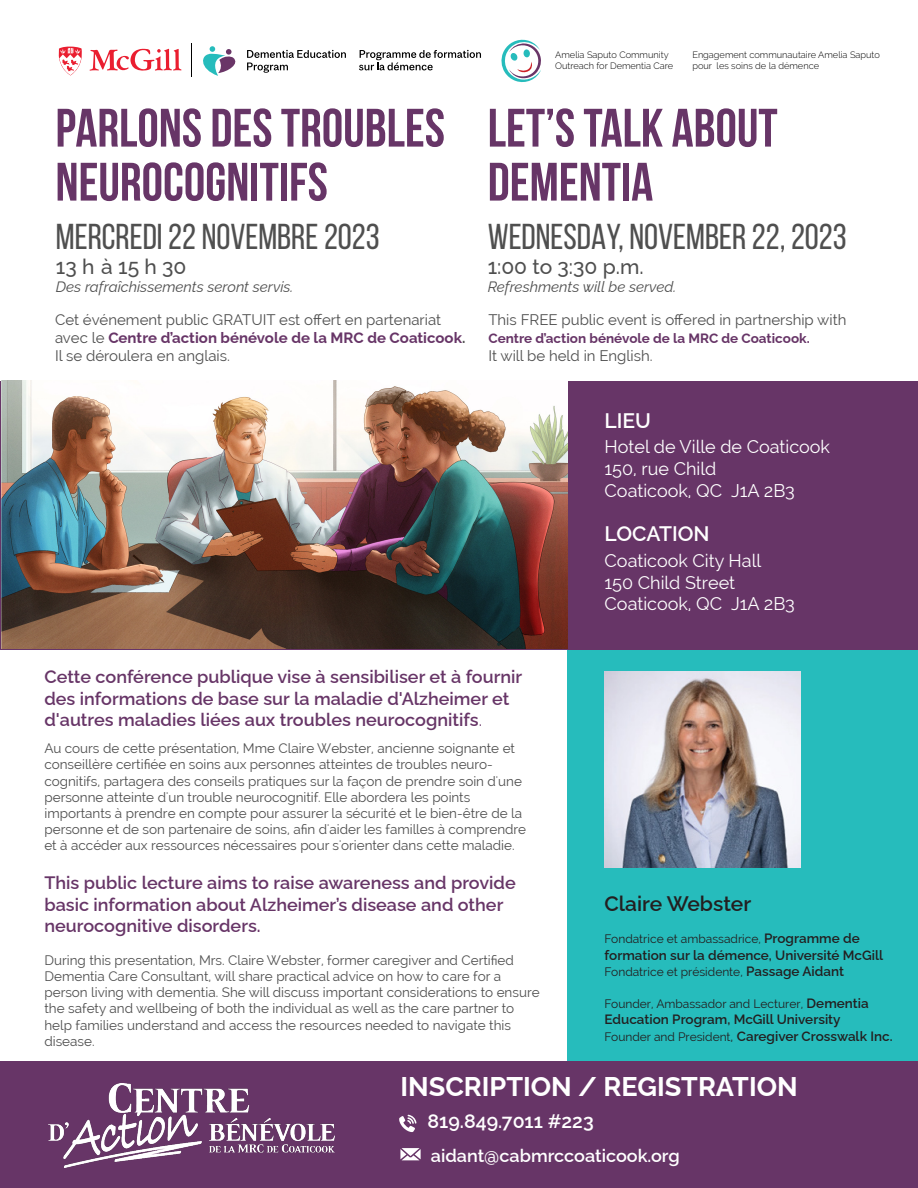
<style>
.page{position:relative;width:918px;height:1188px;background:#fff}
.page>*{position:absolute;margin:0;border:0;box-sizing:border-box;transform-origin:0 0}
.t1{font:700 54px/54px "Bebas Neue";color:#673567}
.t2{font:36px "Bebas Neue";color:#4f4f4f}
.t3{font:700 27px "Raleway";color:#fff}
.t4{font:500 21px "Raleway";color:#4f4f4f}
.t5{font:600 21px "Raleway";color:#231f20}
.t6{font:600 21px "Raleway";color:#fff}
.t7{font:600 19.5px "Raleway";color:#fff}
.t8{font:600 18px/21.6px "Raleway";color:#673567}
.t9{font:18px/21.6px "Raleway";color:#fff}
.t10{font:600 18px "Raleway";color:#fff}
.t11{font:15px/18px "Raleway";color:#4f4f4f}
.t12{font:italic 15px "Raleway";color:#4f4f4f}
.t13{font:13.5px/16.2px "Raleway";color:#4f4f4f}
.t14{font:600 13.5px/16.2px "Raleway";color:#231f20}
.t15{font:700 13.5px "Raleway";color:#673567}
.t16{font:12px "Raleway";color:#231f20}
.t17{font:300 9.3px/11.1px "Raleway";color:#000}
.s1{font-weight:700;color:#673567}
.s2{font-weight:700}
.s3{font-weight:400}
.s4{font-weight:600;font-size:13.5px}
.s5{font-weight:400;font-size:12px}
</style>
<div class="page">
<div style="left:567px;top:645px;width:351px;height:416px;background:#26bcbc"></div>
<div style="left:0;top:381px;width:918px;height:268px;background:#673567"></div>
<div style="left:0;top:1061px;width:918px;height:127px;background:#673567"></div>
<svg style="left:399px;top:1115px;width:18px;height:17px"></svg>
<svg style="left:400px;top:1148px;width:21px;height:12px"></svg>
<img style="left:49px;top:1083px;width:285px;height:85px">
<img style="left:605px;top:671px;width:196px;height:196px">
<img style="left:1px;top:381px;width:566px;height:268px">
<svg style="left:501px;top:39px;width:40px;height:44px"></svg>
<svg style="left:523px;top:49px;width:7px;height:9px"></svg>
<svg style="left:359px;top:50px;width:122px;height:20px"></svg>
<svg style="left:247px;top:50px;width:99px;height:23px"></svg>
<svg style="left:203px;top:46px;width:33px;height:30px"></svg>
<hr style="left:191px;top:43px;width:1px;height:34px;background:#000">
<svg style="left:89px;top:49px;width:93px;height:22px"></svg>
<svg style="left:58px;top:47px;width:24px;height:28px"></svg>
<h1 class="t1" style="left:55px;top:100px;width:391px">PARLONS DES TROUBLES<br>NEUROCOGNITIFS</h1>
<h2 class="t2" style="left:56px;top:217px;width:325px">MERCREDI 22 NOVEMBRE 2023</h2>
<h3 class="t4" style="left:56px;top:250px;width:132px">13 h à 15 h 30</h3>
<p class="t12" style="left:56px;top:275px;width:239px">Des rafraîchissements seront servis.</p>
<p class="t11" style="left:55px;top:311px;width:412px">Cet événement public GRATUIT est offert en partenariat avec le <span class="s1">Centre d’action bénévole de la MRC de Coaticook</span><span class="s2">.<br></span>Il se déroulera en anglais.</p>
<p class="t17" style="left:555px;top:49px;width:119px">Amelia Saputo Community<br>Outreach for Dementia Care</p>
<p class="t17" style="left:692px;top:49px;width:189px">Engagement communautaire Amelia Saputo pour les soins de la démence</p>
<h1 class="t1" style="left:488px;top:100px;width:291px">LET’S TALK ABOUT<br>DEMENTIA</h1>
<h2 class="t2" style="left:488px;top:217px;width:361px">WEDNESDAY, NOVEMBER 22, 2023</h2>
<h3 class="t4" style="left:488px;top:250px;width:157px">1:00 to 3:30 p.m.</h3>
<p class="t12" style="left:488px;top:275px;width:190px">Refreshments will be served.</p>
<p class="t11" style="left:488px;top:311px;width:359px">This FREE public event is offered in partnership with</p>
<p class="t15" style="left:488px;top:328px;width:323px">Centre d’action bénévole de la MRC de Coaticook.</p>
<p class="t11" style="left:488px;top:347px;width:166px">It will be held in English.</p>
<h3 class="t6" style="left:605px;top:404px;width:48px">LIEU</h3>
<h3 class="t9" style="left:605px;top:436px;width:227px">Hotel de Ville de Coaticook<br>150, rue Child<br>Coaticook, QC J1A 2B3</h3>
<h3 class="t6" style="left:605px;top:517px;width:107px">LOCATION</h3>
<h3 class="t9" style="left:605px;top:550px;width:192px">Coaticook City Hall<br>150 Child Street<br>Coaticook, QC J1A 2B3</h3>
<h3 class="t8" style="left:44px;top:664px;width:479px">Cette conférence publique vise à sensibiliser et à fournir des informations de base sur la maladie d'Alzheimer et d'autres maladies liées aux troubles neurocognitifs<span class="s3">.</span></h3>
<p class="t13" style="left:44px;top:740px;width:483px">Au cours de cette présentation, Mme Claire Webster, ancienne soignante et conseillère certifiée en soins aux personnes atteintes de troubles neuro&shy;cognitifs, partagera des conseils pratiques sur la façon de prendre soin d'une personne atteinte d'un trouble neurocognitif. Elle abordera les points importants à prendre en compte pour assurer la sécurité et le bien-être de la personne et de son partenaire de soins, afin d'aider les familles à comprendre et à accéder aux ressources nécessaires pour s'orienter dans cette maladie.</p>
<h3 class="t8" style="left:44px;top:870px;width:473px">This public lecture aims to raise awareness and provide basic information about Alzheimer’s disease and other neurocognitive disorders.</h3>
<p class="t13" style="left:44px;top:952px;width:497px">During this presentation, Mrs. Claire Webster, former caregiver and Certified Dementia Care Consultant, will share practical advice on how to care for a person living with dementia. She will discuss important considerations to ensure the safety and wellbeing of both the individual as well as the care partner to help families understand and access the resources needed to navigate this disease.</p>
<h3 class="t5" style="left:605px;top:887px;width:148px">Claire Webster</h3>
<p class="t16" style="left:605px;top:932px;width:257px">Fondatrice et ambassadrice, <span class="s4">Programme de</span></p>
<p class="t14" style="left:605px;top:945px;width:280px">formation sur la démence, Université McGill</p>
<p class="t16" style="left:605px;top:965px;width:241px">Fondatrice et présidente, <span class="s4">Passage Aidant</span></p>
<p class="t16" style="left:605px;top:997px;width:266px">Founder, Ambassador and Lecturer, <span class="s4">Dementia</span></p>
<p class="t14" style="left:605px;top:1010px;width:290px">Education Program, McGill University<br><span class="s5">Founder and President</span><span class="s3">,</span> Caregiver Crosswalk Inc.</p>
<h3 class="t3" style="left:400px;top:1065px;width:399px">INSCRIPTION / REGISTRATION</h3>
<h3 class="t7" style="left:428px;top:1106px;width:168px">819.849.7011 #223</h3>
<h3 class="t10" style="left:431px;top:1141px;width:250px">aidant@cabmrccoaticook.org</h3>
</div>
